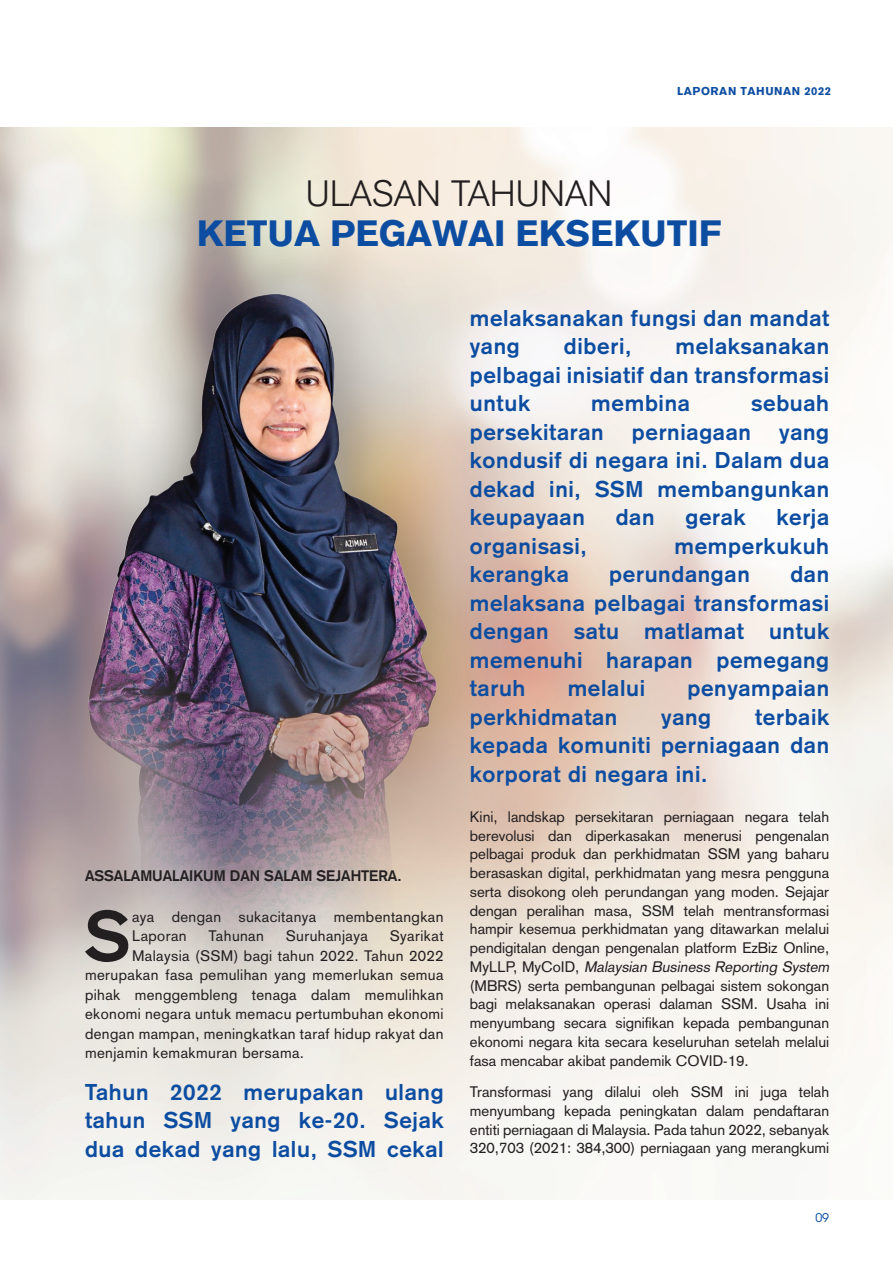
<style>
.page{position:relative;width:893px;height:1263px;background:#fff}
.page>*{position:absolute;margin:0;border:0;box-sizing:border-box;transform-origin:0 0}
.t1{font:700 69.75px "Akzidenz Grotesk";color:#231f20}
.t2{font:900 36px "Akzidenz Grotesk";color:#0d4da1}
.t3{font:300 36px "Akzidenz Grotesk";color:#231f20}
.t4{font:700 22.5px/28.5px "Akzidenz Grotesk";letter-spacing:.03em;color:#0d4da1;text-align:justify}
.t5{font:15px/18.8px "Akzidenz Grotesk";color:#231f20}
.t6{font:15px/19.5px "Akzidenz Grotesk";letter-spacing:.025em;color:#231f20}
.t7{font:700 15px "Akzidenz Grotesk";color:#231f20}
.t8{font:12px "ITC Avant Garde Std";color:#0d4da1}
.t9{font:900 11.25px "Akzidenz Grotesk";letter-spacing:.05em;color:#0d4da1}
.s1{font-style:italic}
</style>
<div class="page">
<div style="left:11px;top:215px;width:523px;height:831px;background:#231f20;opacity:.5"></div>
<img style="left:76px;top:270px;width:378px;height:723px">
<p class="t9" style="left:677px;top:84px;width:156px">LAPORAN TAHUNAN 2022</p>
<h2 class="t3" style="left:306px;top:172px;width:308px">ULASAN TAHUNAN</h2>
<h2 class="t2" style="left:197px;top:212px;width:526px">KETUA PEGAWAI EKSEKUTIF</h2>
<p class="t7" style="left:85px;top:870px;width:318px">ASSALAMUALAIKUM DAN SALAM SEJAHTERA.</p>
<h1 class="t1" style="left:85px;top:909px;width:47px">S</h1>
<p class="t6" style="left:132px;top:908px;width:313px">aya dengan sukacitanya membentangkan<br>Laporan</p>
<p class="t6" style="left:209px;top:928px;width:57px">Tahunan</p>
<p class="t6" style="left:286px;top:928px;width:84px">Suruhanjaya</p>
<p class="t6" style="left:390px;top:928px;width:55px">Syarikat</p>
<p class="t6" style="left:132px;top:947px;width:313px">Malaysia (SSM) bagi tahun 2022. Tahun 2022</p>
<p class="t6" style="left:85px;top:967px;width:360px">merupakan fasa pemulihan yang memerlukan semua</p>
<p class="t6" style="left:85px;top:986px;width:360px">pihak menggembleng tenaga dalam memulihkan</p>
<p class="t6" style="left:85px;top:1006px;width:360px">ekonomi negara untuk memacu pertumbuhan ekonomi</p>
<p class="t6" style="left:85px;top:1025px;width:360px">dengan mampan, meningkatkan taraf hidup rakyat dan</p>
<p class="t6" style="left:85px;top:1045px;width:221px">menjamin kemakmuran bersama.</p>
<h3 class="t4" style="left:85px;top:1079px;width:360px">Tahun 2022 merupakan ulang tahun SSM yang ke-20. Sejak dua dekad yang lalu, SSM cekal</h3>
<h3 class="t4" style="left:470px;top:305px;width:361px">melaksanakan fungsi dan mandat yang</h3>
<h3 class="t4" style="left:470px;top:333px;width:361px;text-indent:206px">melaksanakan pelbagai inisiatif dan transformasi untuk</h3>
<h3 class="t4" style="left:564px;top:333px;width:69px">diberi,</h3>
<h3 class="t4" style="left:591px;top:390px;width:100px">membina</h3>
<h3 class="t4" style="left:751px;top:390px;width:79px">sebuah</h3>
<h3 class="t4" style="left:470px;top:419px;width:135px">persekitaran</h3>
<h3 class="t4" style="left:632px;top:419px;width:121px">perniagaan</h3>
<h3 class="t4" style="left:470px;top:419px;width:361px;text-indent:309px">yang kondusif di negara ini. Dalam dua dekad ini, SSM membangunkan keupayaan</h3>
<h3 class="t4" style="left:616px;top:504px;width:40px">dan</h3>
<h3 class="t4" style="left:685px;top:504px;width:62px">gerak</h3>
<h3 class="t4" style="left:776px;top:504px;width:54px">kerja</h3>
<h3 class="t4" style="left:470px;top:533px;width:118px">organisasi,</h3>
<h3 class="t4" style="left:674px;top:533px;width:156px">memperkukuh</h3>
<h3 class="t4" style="left:470px;top:561px;width:100px">kerangka</h3>
<h3 class="t4" style="left:609px;top:561px;width:142px">perundangan</h3>
<h3 class="t4" style="left:470px;top:561px;width:361px;text-indent:320px">dan melaksana pelbagai transformasi dengan satu matlamat untuk memenuhi harapan pemegang taruh</h3>
<h3 class="t4" style="left:568px;top:676px;width:79px">melalui</h3>
<h3 class="t4" style="left:687px;top:676px;width:143px">penyampaian</h3>
<h3 class="t4" style="left:470px;top:704px;width:149px">perkhidmatan</h3>
<h3 class="t4" style="left:661px;top:704px;width:51px">yang</h3>
<h3 class="t4" style="left:470px;top:704px;width:361px;text-indent:285px">terbaik kepada komuniti perniagaan dan korporat di negara ini.</h3>
<p class="t5" style="left:470px;top:809px;width:363px">Kini, landskap persekitaran perniagaan negara telah berevolusi dan diperkasakan menerusi pengenalan pelbagai produk dan perkhidmatan SSM yang baharu berasaskan digital, perkhidmatan yang mesra pengguna serta disokong oleh perundangan yang moden. Sejajar dengan peralihan masa, SSM telah mentransformasi hampir kesemua perkhidmatan yang ditawarkan melalui pendigitalan dengan pengenalan platform EzBiz Online, M y L L P, M y C o I D , <span class="s1">Malaysian Business Reporting System </span>(MBRS) serta pembangunan pelbagai sistem sokongan bagi melaksanakan operasi dalaman SSM. Usaha ini menyumbang secara signifikan kepada pembangunan ekonomi negara kita secara keseluruhan setelah melalui fasa mencabar akibat pandemik COVID-19.</p>
<p class="t5" style="left:470px;top:1084px;width:361px;text-align:justify">Transformasi yang dilalui oleh SSM ini juga telah menyumbang kepada peningkatan dalam pendaftaran entiti perniagaan di Malaysia. Pada tahun 2022, sebanyak 320,703 (2021: 384,300) perniagaan yang merangkumi</p>
<p class="t8" style="left:815px;top:1211px;width:15px">09</p>
</div>
